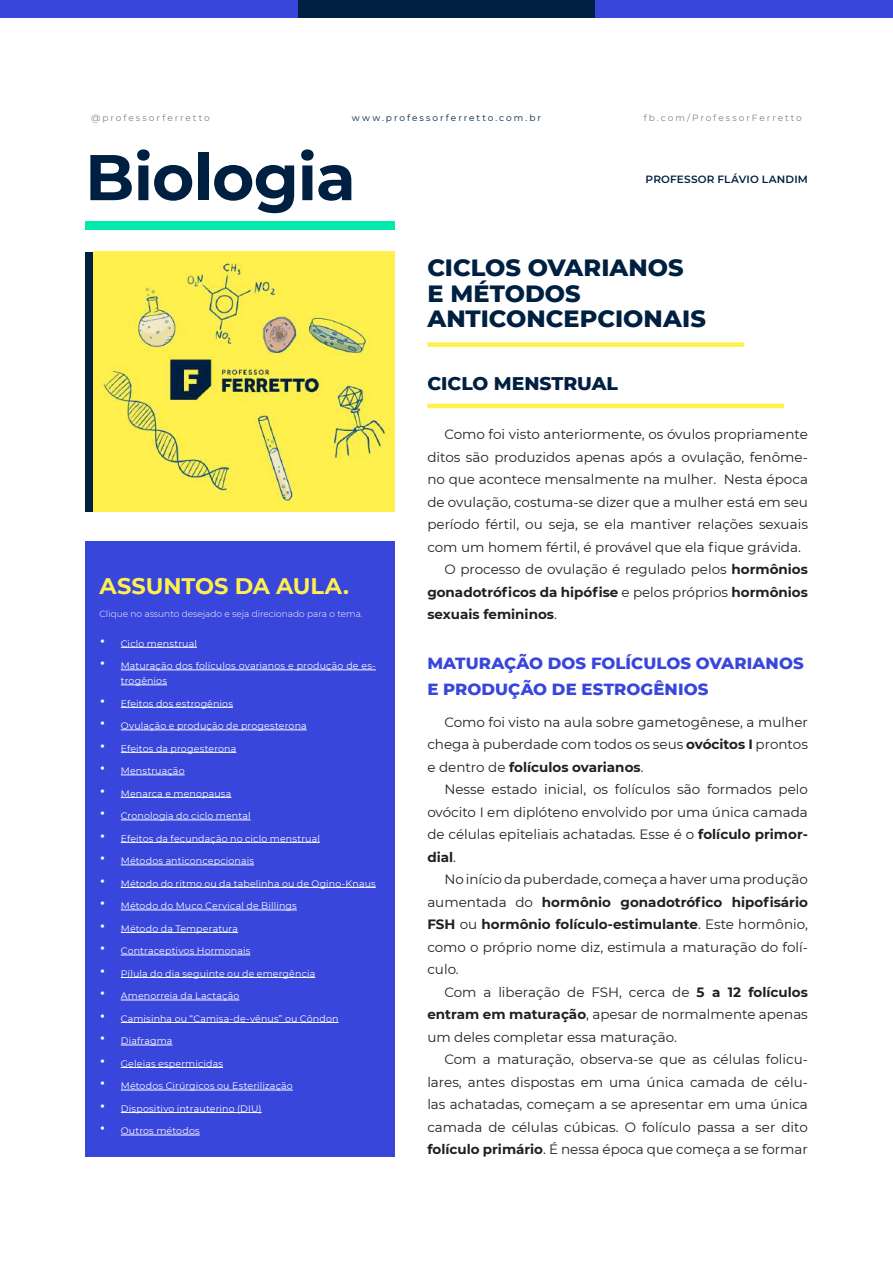
<style>
.page{position:relative;width:893px;height:1263px;background:#fff}
.page>*{position:absolute;margin:0;border:0;box-sizing:border-box;transform-origin:0 0}
.t1{font:700 64.5px "Montserrat";letter-spacing:-.015em;color:#002041}
.t2{font:800 24px/25.5px "Montserrat";color:#002041}
.t3{font:700 22.5px "Montserrat";letter-spacing:-.005em;color:#fff04e}
.t4{font:800 18.75px "Montserrat";color:#002041}
.t5{font:800 16.5px/25.5px "Montserrat";letter-spacing:.005em;color:#3846dc}
.t6{font:13.5px/22.5px "Montserrat";color:#231f20;text-align:justify}
.t7{font:700 13.5px "Montserrat";color:#231f20}
.t8{font:600 10.5px "Montserrat";letter-spacing:.02em;color:#002041}
.t9{font:9.45px/15px "Montserrat";letter-spacing:.015em;color:#fff}
.t10{font:300 9px "Montserrat";color:#fff}
.t11{font:9px "Montserrat";letter-spacing:.215em;color:#808285}
.t12{font:9px "Montserrat";letter-spacing:.22em;color:#002041}
.s1{font-size:21px}
.s2{font-weight:700}
.s3{font-weight:400}
</style>
<div class="page">
<div style="left:85px;top:252px;width:9px;height:259px;background:#002041"></div>
<img style="left:94px;top:252px;width:301px;height:259px">
<div style="left:85px;top:541px;width:310px;height:616px;background:#3846dc"></div>
<hr style="left:121px;top:647px;width:76px;height:1px;background:#fff">
<hr style="left:121px;top:670px;width:255px;height:1px;background:#fff">
<hr style="left:121px;top:685px;width:46px;height:1px;background:#fff">
<hr style="left:121px;top:707px;width:112px;height:1px;background:#fff">
<hr style="left:121px;top:730px;width:186px;height:1px;background:#fff">
<hr style="left:121px;top:752px;width:115px;height:1px;background:#fff">
<hr style="left:121px;top:775px;width:64px;height:1px;background:#fff">
<hr style="left:121px;top:797px;width:110px;height:1px;background:#fff">
<hr style="left:121px;top:820px;width:130px;height:1px;background:#fff">
<hr style="left:121px;top:842px;width:199px;height:1px;background:#fff">
<hr style="left:121px;top:865px;width:133px;height:1px;background:#fff">
<hr style="left:121px;top:887px;width:255px;height:1px;background:#fff">
<hr style="left:121px;top:910px;width:176px;height:1px;background:#fff">
<hr style="left:121px;top:932px;width:117px;height:1px;background:#fff">
<hr style="left:121px;top:955px;width:129px;height:1px;background:#fff">
<hr style="left:121px;top:977px;width:194px;height:1px;background:#fff">
<hr style="left:121px;top:1000px;width:118px;height:1px;background:#fff">
<hr style="left:121px;top:1022px;width:218px;height:1px;background:#fff">
<hr style="left:121px;top:1045px;width:51px;height:1px;background:#fff">
<hr style="left:121px;top:1067px;width:102px;height:1px;background:#fff">
<hr style="left:121px;top:1090px;width:172px;height:1px;background:#fff">
<hr style="left:121px;top:1112px;width:141px;height:1px;background:#fff">
<hr style="left:121px;top:1135px;width:79px;height:1px;background:#fff">
<div style="left:427px;top:342px;width:317px;height:5px;background:#fff04e"></div>
<div style="left:85px;top:221px;width:103px;height:9px;background:#00eaac"></div>
<div style="left:188px;top:221px;width:103px;height:9px;background:#00eaac"></div>
<div style="left:291px;top:221px;width:104px;height:9px;background:#00eaac"></div>
<div style="left:0;top:0;width:298px;height:17px;background:#3846dc"></div>
<div style="left:298px;top:0;width:297px;height:17px;background:#002041"></div>
<div style="left:595px;top:0;width:298px;height:17px;background:#3846dc"></div>
<hr style="left:427px;top:404px;width:357px;height:4px;background:#fff04e">
<p class="t11" style="left:91px;top:112px;width:120px">@professorferretto</p>
<p class="t12" style="left:352px;top:112px;width:191px">www.professorferretto.com.br</p>
<p class="t11" style="left:644px;top:112px;width:160px">fb.com/ProfessorFerretto</p>
<h1 class="t1" style="left:85px;top:131px;width:272px">Biologia</h1>
<h3 class="t3" style="left:100px;top:569px;width:251px">ASSUNTOS DA AULA.</h3>
<p class="t10" style="left:100px;top:608px;width:265px">Clique no assunto desejado e seja direcionado para o tema.</p>
<p class="t9" style="left:100px;top:635px;width:99px"><span class="s1">•</span> Ciclo menstrual</p>
<p class="t9" style="left:121px;top:658px;width:257px;text-indent:-21px"><span class="s1">•</span> Maturação dos folículos ovarianos e produção de es&shy;trogênios</p>
<p class="t9" style="left:100px;top:695px;width:135px"><span class="s1">•</span> Efeitos dos estrogênios</p>
<p class="t9" style="left:100px;top:718px;width:209px"><span class="s1">•</span> Ovulação e produção de progesterona</p>
<p class="t9" style="left:100px;top:740px;width:138px"><span class="s1">•</span> Efeitos da progesterona</p>
<p class="t9" style="left:100px;top:763px;width:87px"><span class="s1">•</span> Menstruação</p>
<p class="t9" style="left:100px;top:785px;width:133px"><span class="s1">•</span> Menarca e menopausa</p>
<p class="t9" style="left:100px;top:808px;width:152px"><span class="s1">•</span> Cronologia do ciclo mental</p>
<p class="t9" style="left:100px;top:830px;width:222px"><span class="s1">•</span> Efeitos da fecundação no ciclo menstrual</p>
<p class="t9" style="left:100px;top:853px;width:156px"><span class="s1">•</span> Métodos anticoncepcionais</p>
<p class="t9" style="left:100px;top:875px;width:278px"><span class="s1">•</span> Método do ritmo ou da tabelinha ou de Ogino-Knaus</p>
<p class="t9" style="left:100px;top:898px;width:199px"><span class="s1">•</span> Método do Muco Cervical de Billings</p>
<p class="t9" style="left:100px;top:920px;width:140px"><span class="s1">•</span> Método da Temperatura</p>
<p class="t9" style="left:100px;top:943px;width:152px"><span class="s1">•</span> Contraceptivos Hormonais</p>
<p class="t9" style="left:100px;top:965px;width:217px"><span class="s1">•</span> Pílula do dia seguinte ou de emergência</p>
<p class="t9" style="left:100px;top:988px;width:141px"><span class="s1">•</span> Amenorreia da Lactação</p>
<p class="t9" style="left:100px;top:1010px;width:240px"><span class="s1">•</span> Camisinha ou “Camisa-de-vênus” ou Côndon</p>
<p class="t9" style="left:100px;top:1033px;width:74px"><span class="s1">•</span> Diafragma</p>
<p class="t9" style="left:100px;top:1055px;width:125px"><span class="s1">•</span> Geleias espermicidas</p>
<p class="t9" style="left:100px;top:1078px;width:195px"><span class="s1">•</span> Métodos Cirúrgicos ou Esterilização</p>
<p class="t9" style="left:100px;top:1100px;width:164px"><span class="s1">•</span> Dispositivo intrauterino (DIU)</p>
<p class="t9" style="left:100px;top:1123px;width:102px"><span class="s1">•</span> Outros métodos</p>
<p class="t8" style="left:646px;top:172px;width:164px">PROFESSOR FLÁVIO LANDIM</p>
<h2 class="t2" style="left:427px;top:253px;width:280px">CICLOS OVARIANOS<br>E MÉTODOS<br>ANTICONCEPCIONAIS</h2>
<h3 class="t4" style="left:427px;top:370px;width:192px">CICLO MENSTRUAL</h3>
<p class="t6" style="left:444px;top:423px;width:365px">Como foi visto anteriormente, os óvulos propriamente</p>
<p class="t6" style="left:427px;top:445px;width:382px">ditos são produzidos apenas após a ovulação, fenôme-</p>
<p class="t6" style="left:427px;top:468px;width:382px">no que acontece mensalmente na mulher. Nesta época</p>
<p class="t6" style="left:427px;top:490px;width:382px">de ovulação, costuma-se dizer que a mulher está em seu</p>
<p class="t6" style="left:427px;top:513px;width:382px">período fértil, ou seja, se ela mantiver relações sexuais</p>
<p class="t6" style="left:427px;top:535px;width:375px">com um homem fértil, é provável que ela fique grávida.</p>
<p class="t6" style="left:444px;top:558px;width:365px">O processo de ovulação é regulado pelos <span class="s2">hormônios</span></p>
<p class="t7" style="left:427px;top:582px;width:382px">gonadotróficos da hipófise <span class="s3">e pelos próprios</span> hormônios</p>
<p class="t7" style="left:427px;top:605px;width:131px">sexuais femininos<span class="s3">.</span></p>
<p class="t5" style="left:427px;top:650px;width:378px">MATURAÇÃO DOS FOLÍCULOS OVARIANOS<br>E PRODUÇÃO DE ESTROGÊNIOS</p>
<p class="t6" style="left:427px;top:710px;width:382px;text-indent:17px">Como foi visto na aula sobre gametogênese, a mulher chega à puberdade com todos os seus <span class="s2">ovócitos I</span> prontos e dentro de <span class="s2">folículos ovarianos</span>.</p>
<p class="t6" style="left:427px;top:778px;width:382px;text-indent:17px">Nesse estado inicial, os folículos são formados pelo ovócito I em diplóteno envolvido por uma única camada de células epiteliais achatadas. Esse é o <span class="s2">folículo primor&shy;dial</span>.</p>
<p class="t6" style="left:427px;top:868px;width:382px;text-indent:17px">No início da puberdade, começa a haver uma produção aumentada do <span class="s2">hormônio gonadotrófico hipofisário FSH</span> ou <span class="s2">hormônio folículo-estimulante</span>. Este hormônio, como o próprio nome diz, estimula a maturação do folí&shy;culo.</p>
<p class="t6" style="left:427px;top:980px;width:382px;text-indent:17px">Com a liberação de FSH, cerca de <span class="s2">5 a 12 folículos entram em maturação</span>, apesar de normalmente apenas um deles completar essa maturação.</p>
<p class="t6" style="left:427px;top:1048px;width:382px;text-indent:17px">Com a maturação, observa-se que as células folicu&shy;lares, antes dispostas em uma única camada de célu&shy;las achatadas, começam a se apresentar em uma única camada de células cúbicas. O folículo passa a ser dito <span class="s2">folículo primário</span>. É nessa época que começa a se formar</p>
</div>
